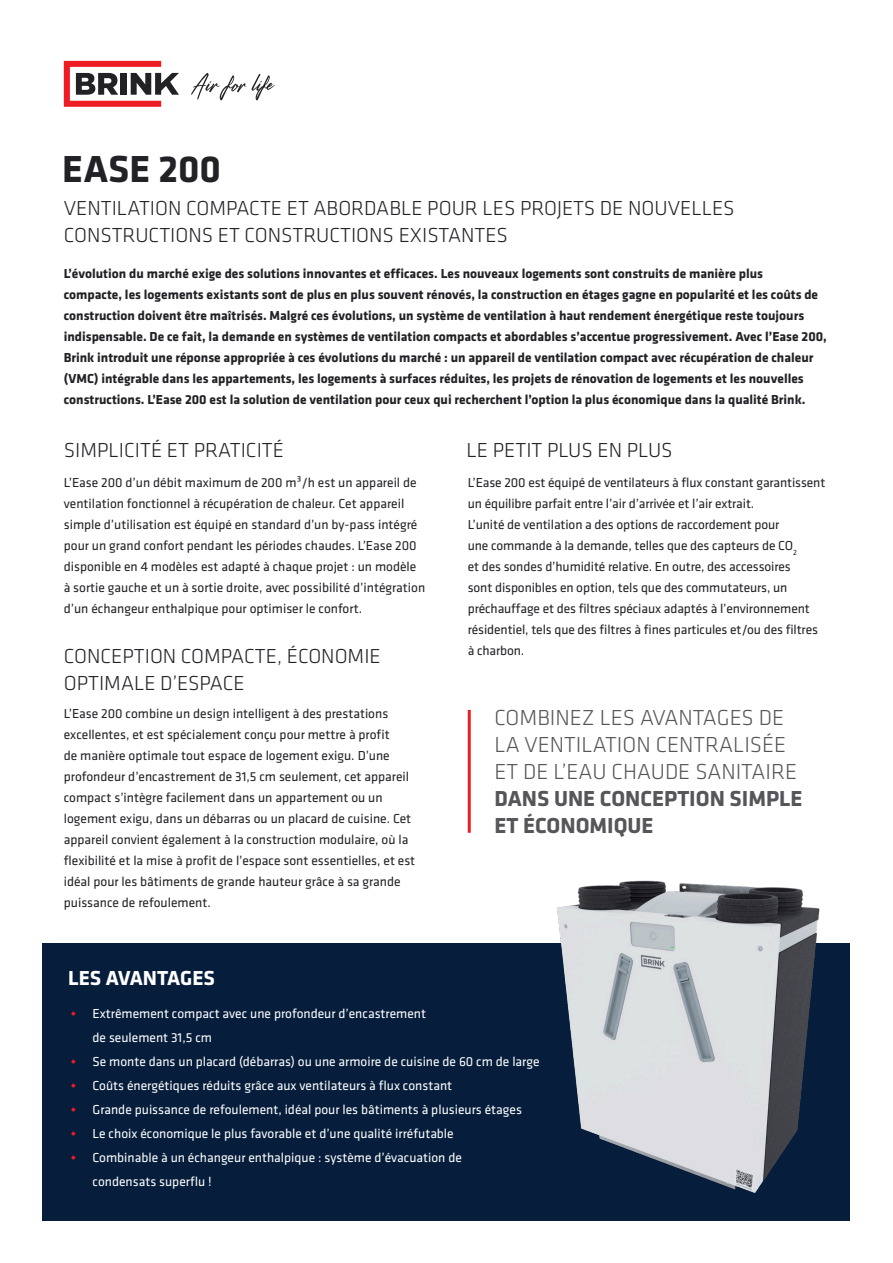
<style>
.page{position:relative;width:893px;height:1263px;background:#fff}
.page>*{position:absolute;margin:0;border:0;box-sizing:border-box;transform-origin:0 0}
.t1{font:700 39px "Klavika Basic";color:#212126}
.t2{font:300 22.5px/27px "Klavika Basic";color:#56565a}
.t3{font:300 21px/27px "Klavika Basic";color:#212126}
.t4{font:700 21px "Klavika Basic";color:#fff}
.Broodtekst_ZWART{font:13.5px/21px "Klavika Basic";color:#212126}
.Broodtekst_ZWART-2{font:700 13.5px/21px "Klavika Basic";color:#212126}
.Broodtekst_ZWART-3{font:13.5px "Klavika Basic";color:#fff}
.s1{font-weight:700}
.s2{font-weight:700;color:#ee1d23}
</style>
<div class="page">
<div style="left:43px;top:943px;width:807px;height:277px;background:#061e3c"></div>
<svg style="left:64px;top:61px;width:115px;height:46px"></svg>
<svg style="left:191px;top:73px;width:84px;height:27px"></svg>
<hr style="left:468px;top:710px;width:3px;height:123px;background:#ee1d23">
<img style="left:557px;top:880px;width:263px;height:313px">
<p class="t1" style="left:62px;top:141px;width:160px">EASE 200</p>
<p class="t3" style="left:64px;top:194px;width:672px">VENTILATION COMPACTE ET ABORDABLE POUR LES PROJETS DE NOUVELLES<br>CONSTRUCTIONS ET CONSTRUCTIONS EXISTANTES</p>
<p class="Broodtekst_ZWART-2" style="left:64px;top:262px;width:765px">L’évolution du marché exige des solutions innovantes et efficaces. Les nouveaux logements sont construits de manière plus<br>compacte, les logements existants sont de plus en plus souvent rénovés, la construction en étages gagne en popularité et les coûts de construction doivent être maîtrisés. Malgré ces évolutions, un système de ventilation à haut rendement énergétique reste toujours indispensable. De ce fait, la demande en systèmes de ventilation compacts et abordables s’accentue progressivement. Avec l’Ease 200, Brink introduit une réponse appropriée à ces évolutions du marché : un appareil de ventilation compact avec récupération de chaleur (VMC) intégrable dans les appartements, les logements à surfaces réduites, les projets de rénovation de logements et les nouvelles constructions. L’Ease 200 est la solution de ventilation pour ceux qui recherchent l’option la plus économique dans la qualité Brink.</p>
<p class="t3" style="left:64px;top:436px;width:222px">SIMPLICITÉ ET PRATICITÉ</p>
<p class="Broodtekst_ZWART" style="left:64px;top:472px;width:363px">L’Ease 200 d’un débit maximum de 200 m³/h est un appareil de ventilation fonctionnel à récupération de chaleur. Cet appareil simple d’utilisation est équipé en standard d’un by-pass intégré pour un grand confort pendant les périodes chaudes. L’Ease 200 disponible en 4 modèles est adapté à chaque projet : un modèle à sortie gauche et un à sortie droite, avec possibilité d’intégration d’un échangeur enthalpique pour optimiser le confort.</p>
<p class="t3" style="left:64px;top:643px;width:319px">CONCEPTION COMPACTE, ÉCONOMIE<br>OPTIMALE D’ESPACE</p>
<p class="Broodtekst_ZWART" style="left:64px;top:703px;width:353px">L’Ease 200 combine un design intelligent à des prestations excellentes, et est spécialement conçu pour mettre à profit<br>de manière optimale tout espace de logement exigu. D’une profondeur d’encastrement de 31,5 cm seulement, cet appareil compact s’intègre facilement dans un appartement ou un logement exigu, dans un débarras ou un placard de cuisine. Cet appareil convient également à la construction modulaire, où la flexibilité et la mise à profit de l’espace sont essentielles, et est idéal pour les bâtiments de grande hauteur grâce à sa grande puissance de refoulement.</p>
<p class="t4" style="left:68px;top:963px;width:148px">LES AVANTAGES</p>
<p class="t3" style="left:467px;top:436px;width:208px">LE PETIT PLUS EN PLUS</p>
<p class="Broodtekst_ZWART" style="left:468px;top:472px;width:359px">L’Ease 200 est équipé de ventilateurs à flux constant garantissent un équilibre parfait entre l’air d’arrivée et l’air extrait.</p>
<p class="Broodtekst_ZWART" style="left:468px;top:514px;width:352px">L’unité de ventilation a des options de raccordement pour<br>une commande à la demande, telles que des capteurs de CO<sub>2<br></sub>et des sondes d’humidité relative. En outre, des accessoires sont disponibles en option, tels que des commutateurs, un préchauffage et des filtres spéciaux adaptés à l’environnement résidentiel, tels que des filtres à fines particules et/ou des filtres à charbon.</p>
<p class="t2" style="left:494px;top:704px;width:309px">COMBINEZ LES AVANTAGES DE<br>LA VENTILATION CENTRALISÉE<br>ET DE L’EAU CHAUDE SANITAIRE<br><span class="s1">DANS UNE CONCEPTION SIMPLE<br>ET ÉCONOMIQUE</span></p>
<p class="Broodtekst_ZWART-3" style="left:71px;top:1005px;width:356px"><span class="s2">•</span> Extrêmement compact avec une profondeur d’encastrement</p>
<p class="Broodtekst_ZWART-3" style="left:93px;top:1029px;width:121px">de seulement 31,5 cm</p>
<p class="Broodtekst_ZWART-3" style="left:71px;top:1053px;width:470px"><span class="s2">•</span> Se monte dans un placard (débarras) ou une armoire de cuisine de 60 cm de large</p>
<p class="Broodtekst_ZWART-3" style="left:71px;top:1077px;width:382px"><span class="s2">•</span> Coûts énergétiques réduits grâce aux ventilateurs à flux constant</p>
<p class="Broodtekst_ZWART-3" style="left:71px;top:1101px;width:452px"><span class="s2">•</span> Grande puissance de refoulement, idéal pour les bâtiments à plusieurs étages</p>
<p class="Broodtekst_ZWART-3" style="left:71px;top:1125px;width:384px"><span class="s2">•</span> Le choix économique le plus favorable et d’une qualité irréfutable</p>
<p class="Broodtekst_ZWART-3" style="left:71px;top:1149px;width:392px"><span class="s2">•</span> Combinable à un échangeur enthalpique : système d’évacuation de</p>
<p class="Broodtekst_ZWART-3" style="left:93px;top:1173px;width:121px">condensats superflu !</p>
</div>
